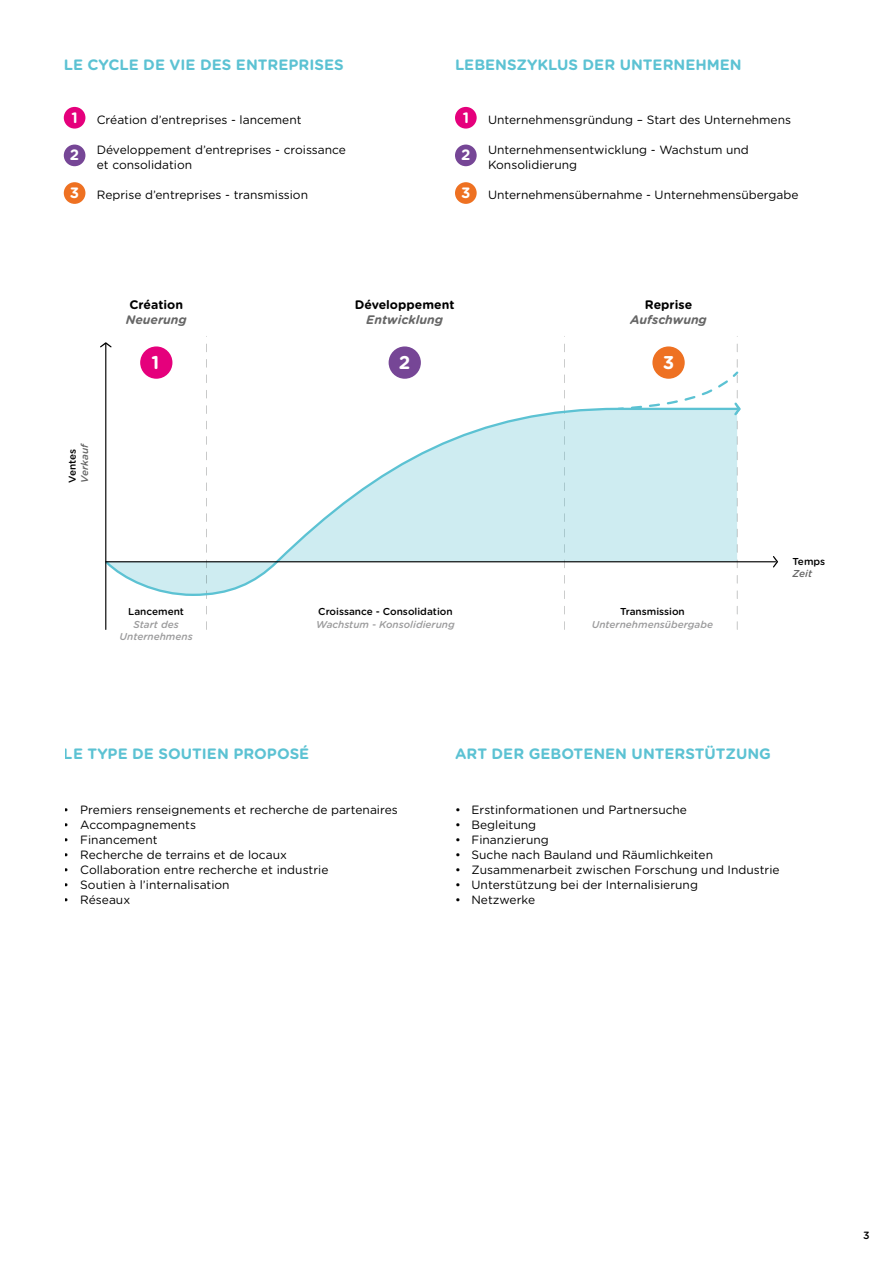
<style>
.page{position:relative;width:893px;height:1263px;background:#fff}
.page>*{position:absolute;margin:0;border:0;box-sizing:border-box;transform-origin:0 0}
.t1{font:700 18.45px "Gotham Rounded";color:#fff}
.t2{font:700 15px "Gotham Rounded";color:#5cc2d3}
.t3{font:700 15px "Gotham Rounded";color:#fff}
.t4{font:italic 700 12.3px "Gotham Rounded";color:rgb(0 0 0/.6)}
.t5{font:700 12.3px "Gotham Rounded";color:#000}
.t6{font:12px/15px "Gotham Rounded";color:#000}
.t7{font:500 10.5px "Gotham Rounded";color:#000}
.t8{font:italic 500 10.05px/12.3px "Gotham Rounded";color:#9c9c9d;text-align:center}
.t9{font:500 10.05px "Gotham Rounded";color:#000}
.t10{font:italic 500 10.05px "Gotham Rounded";color:rgb(0 0 0/.6)}
</style>
<div class="page">
<div style="left:389px;top:346px;width:32px;height:33px;background:#764696;border-radius:50%"></div>
<svg style="left:773px;top:556px;width:5px;height:11px"></svg>
<svg style="left:100px;top:336px;width:107px;height:293px"></svg>
<svg style="left:564px;top:336px;width:1px;height:293px"></svg>
<svg style="left:103px;top:407px;width:513px;height:190px"></svg>
<svg style="left:277px;top:409px;width:339px;height:152px;fill:#ceecf1"></svg>
<hr style="left:106px;top:561px;width:669px;height:1px;background:#000">
<hr style="left:105px;top:343px;width:1px;height:286px;background:#000">
<svg style="left:616px;top:336px;width:126px;height:293px"></svg>
<div style="left:64px;top:107px;width:21px;height:22px;background:#e5007c;border-radius:50%"></div>
<div style="left:455px;top:107px;width:22px;height:22px;background:#e5007c;border-radius:50%"></div>
<div style="left:64px;top:145px;width:21px;height:21px;background:#764696;border-radius:50%"></div>
<div style="left:455px;top:145px;width:22px;height:21px;background:#764696;border-radius:50%"></div>
<div style="left:64px;top:182px;width:21px;height:22px;background:#ee7122;border-radius:50%"></div>
<div style="left:455px;top:182px;width:22px;height:22px;background:#ee7122;border-radius:50%"></div>
<p class="t2" style="left:64px;top:54px;width:281px">LE CYCLE DE VIE DES ENTREPRISES</p>
<p class="t2" style="left:455px;top:54px;width:288px">LEBENSZYKLUS DER UNTERNEHMEN</p>
<p class="t3" style="left:71px;top:106px;width:8px">1</p>
<p class="t3" style="left:463px;top:106px;width:8px">1</p>
<p class="t3" style="left:70px;top:144px;width:11px">2</p>
<p class="t3" style="left:461px;top:144px;width:11px">2</p>
<p class="t3" style="left:70px;top:182px;width:11px">3</p>
<p class="t3" style="left:461px;top:182px;width:11px">3</p>
<p class="t6" style="left:97px;top:111px;width:206px">Création d’entreprises - lancement</p>
<p class="t6" style="left:97px;top:141px;width:251px">Développement d’entreprises - croissance et consolidation</p>
<p class="t6" style="left:97px;top:186px;width:213px">Reprise d’entreprises - transmission</p>
<p class="t6" style="left:488px;top:111px;width:305px">Unternehmensgründung – Start des Unternehmens</p>
<p class="t6" style="left:488px;top:141px;width:262px">Unternehmensentwicklung - Wachstum und<br>Konsolidierung</p>
<p class="t6" style="left:488px;top:186px;width:312px">Unternehmensübernahme - Unternehmensübergabe</p>
<p class="t5" style="left:130px;top:296px;width:55px">Création</p>
<p class="t4" style="left:126px;top:311px;width:63px">Neuerung</p>
<p class="t5" style="left:355px;top:296px;width:101px">Développement</p>
<p class="t4" style="left:366px;top:311px;width:78px">Entwicklung</p>
<p class="t5" style="left:645px;top:296px;width:49px">Reprise</p>
<p class="t4" style="left:630px;top:311px;width:78px">Aufschwung</p>
<p class="t9" style="left:65px;top:483px;width:36px;rotate:-90deg">Ventes</p>
<p class="t10" style="left:77px;top:483px;width:41px;rotate:-90deg">Verkauf</p>
<h1 class="t1" style="left:152px;top:348px;width:9px">1</h1>
<h1 class="t1" style="left:399px;top:348px;width:13px">2</h1>
<h1 class="t1" style="left:663px;top:348px;width:13px">3</h1>
<p class="t9" style="left:128px;top:604px;width:57px">Lancement</p>
<p class="t8" style="left:120px;top:617px;width:75px">Start des<br>Unternehmens</p>
<p class="t9" style="left:318px;top:604px;width:136px">Croissance - Consolidation</p>
<p class="t8" style="left:316px;top:617px;width:140px">Wachstum - Konsolidierung</p>
<p class="t9" style="left:620px;top:604px;width:66px">Transmission</p>
<p class="t8" style="left:592px;top:617px;width:123px">Unternehmensübergabe</p>
<p class="t9" style="left:793px;top:554px;width:34px">Temps</p>
<p class="t10" style="left:793px;top:566px;width:21px">Zeit</p>
<p class="t2" style="left:64px;top:743px;width:247px">LE TYPE DE SOUTIEN PROPOSÉ</p>
<p class="t6" style="left:64px;top:801px;width:335px">• Premiers renseignements et recherche de partenaires</p>
<p class="t6" style="left:64px;top:816px;width:134px">• Accompagnements</p>
<p class="t6" style="left:64px;top:831px;width:95px">• Financement</p>
<p class="t6" style="left:64px;top:846px;width:225px">• Recherche de terrains et de locaux</p>
<p class="t6" style="left:64px;top:861px;width:266px">• Collaboration entre recherche et industrie</p>
<p class="t6" style="left:64px;top:876px;width:167px">• Soutien à l’internalisation</p>
<p class="t6" style="left:64px;top:891px;width:68px">• Réseaux</p>
<p class="t2" style="left:455px;top:743px;width:318px">ART DER GEBOTENEN UNTERSTÜTZUNG</p>
<p class="t6" style="left:455px;top:801px;width:234px">• Erstinformationen und Partnersuche</p>
<p class="t6" style="left:455px;top:816px;width:83px">• Begleitung</p>
<p class="t6" style="left:455px;top:831px;width:95px">• Finanzierung</p>
<p class="t6" style="left:455px;top:846px;width:260px">• Suche nach Bauland und Räumlichkeiten</p>
<p class="t6" style="left:455px;top:861px;width:326px">• Zusammenarbeit zwischen Forschung und Industrie</p>
<p class="t6" style="left:455px;top:876px;width:244px">• Unterstützung bei der Internalisierung</p>
<p class="t6" style="left:455px;top:891px;width:82px">• Netzwerke</p>
<p class="t7" style="left:863px;top:1227px;width:8px">3</p>
</div>
